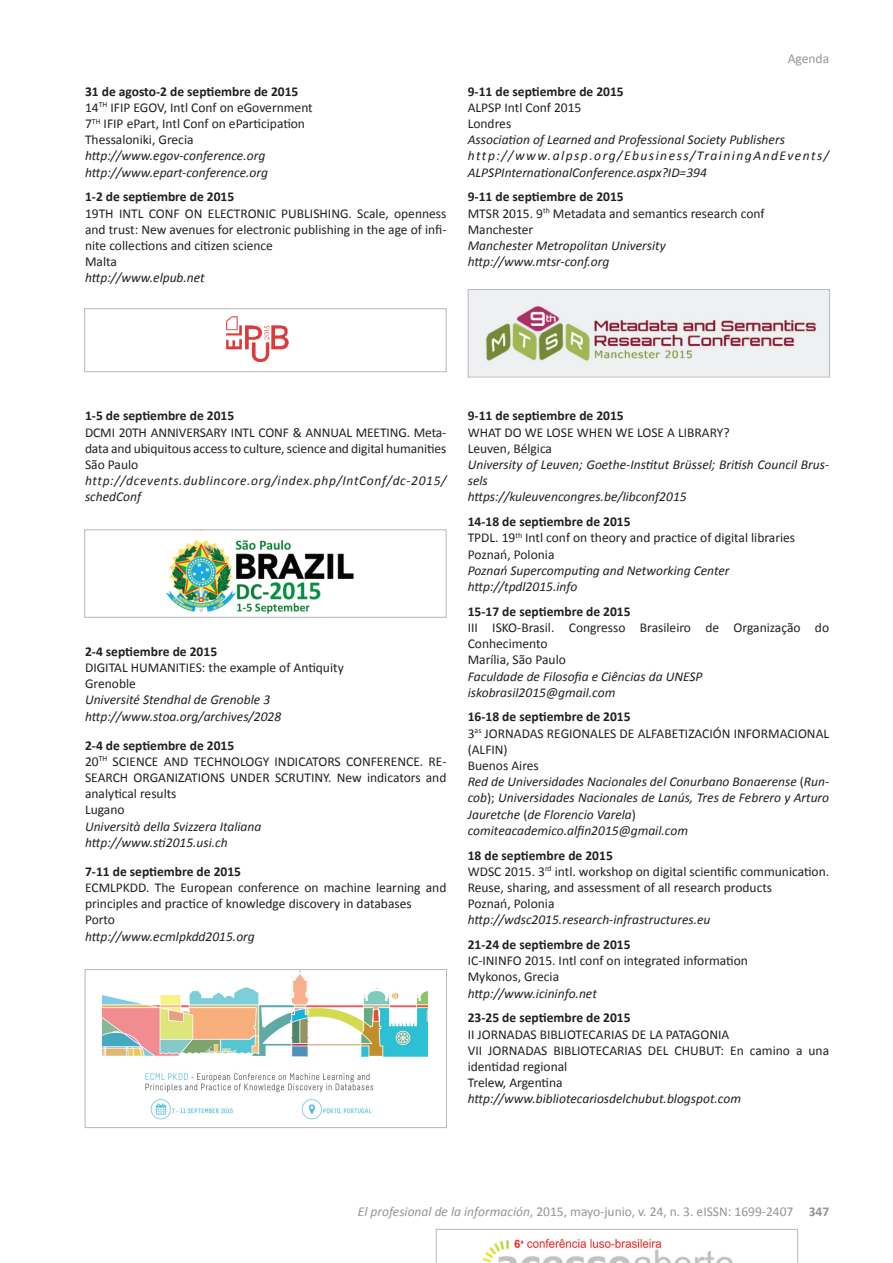
<style>
.page{position:relative;width:893px;height:1263px;background:#fff}
.page>*{position:absolute;margin:0;border:0;box-sizing:border-box;transform-origin:0 0}
.t1{font:13.5px/16.2px "Calibri";color:#231f20}
.t2{font:italic 13.5px/16.2px "Calibri";color:#231f20}
.t3{font:700 13.5px "Calibri";color:#231f20}
.t4{font:13.5px "Calibri";color:#939598}
.t5{font:italic 13.5px/16.2px "Calibri";letter-spacing:.045em;color:#231f20}
.s1{font-weight:700}
.s2{font-weight:700;font-style:normal}
.s3{font-style:normal}
.s4{font-style:italic}
</style>
<div class="page">
<img style="left:166px;top:540px;width:188px;height:74px">
<div style="left:84px;top:529px;width:362px;height:89px;border:1px solid #b5b7bb"></div>
<img style="left:102px;top:971px;width:325px;height:149px">
<div style="left:85px;top:969px;width:362px;height:159px;border:1px solid #b5b7bb"></div>
<svg style="left:436px;top:1229px;width:362px;height:34px"></svg>
<img style="left:226px;top:316px;width:63px;height:47px">
<div style="left:84px;top:308px;width:362px;height:64px;border:1px solid #b5b7bb"></div>
<img style="left:470px;top:291px;width:358px;height:84px">
<div style="left:468px;top:289px;width:362px;height:88px;border:1px solid #b5b7bb"></div>
<p class="t1" style="left:85px;top:83px;width:229px"><span class="s1">31 de agosto-2 de septiembre de 2015<br></span>14<sup>TH</sup> IFIP EGOV, Intl Conf on eGovernment 7<sup>TH</sup> IFIP ePart, Intl Conf on eParticipation Thessaloniki, Grecia</p>
<p class="t2" style="left:85px;top:147px;width:184px">http://www.egov-conference.org http://www.epart-conference.org</p>
<p class="t3" style="left:85px;top:188px;width:151px">1-2 de septiembre de 2015</p>
<p class="t1" style="left:85px;top:205px;width:363px">19TH INTL CONF ON ELECTRONIC PUBLISHING. Scale, openness and trust: New avenues for electronic publishing in the age of infi&shy;nite collections and citizen science<br>Malta</p>
<p class="t2" style="left:85px;top:269px;width:121px">http://www.elpub.net</p>
<p class="t4" style="left:788px;top:50px;width:43px">Agenda</p>
<p class="t3" style="left:468px;top:83px;width:158px">9-11 de septiembre de 2015</p>
<p class="t1" style="left:468px;top:99px;width:115px">ALPSP Intl Conf 2015<br>Londres</p>
<p class="t2" style="left:468px;top:131px;width:363px">Association of Learned and Professional Society Publishers http://www.alpsp.org/Ebusiness/TrainingAndEvents/<br>ALPSPInternationalConference.aspx?ID=394</p>
<p class="t1" style="left:468px;top:189px;width:298px"><span class="s1">9-11 de septiembre de 2015<br></span>MTSR 2015. 9<sup>th</sup> Metadata and semantics research conf<br>Manchester</p>
<p class="t2" style="left:468px;top:237px;width:200px">Manchester Metropolitan University http://www.mtsr-conf.org</p>
<p class="t3" style="left:85px;top:407px;width:151px">1-5 de septiembre de 2015</p>
<p class="t1" style="left:85px;top:424px;width:363px;text-align:justify">DCMI 20TH ANNIVERSARY INTL CONF &amp; ANNUAL MEETING. Meta&shy;data and ubiquitous access to culture, science and digital humanities São Paulo</p>
<p class="t5" style="left:85px;top:472px;width:363px">http://dcevents.dublincore.org/index.php/IntConf/dc-2015/ schedConf</p>
<p class="t3" style="left:85px;top:643px;width:134px">2-4 septiembre de 2015</p>
<p class="t1" style="left:85px;top:659px;width:260px">DIGITAL HUMANITIES: the example of Antiquity<br>Grenoble</p>
<p class="t2" style="left:85px;top:691px;width:198px">Université Stendhal de Grenoble 3 http://www.stoa.org/archives/2028</p>
<p class="t1" style="left:85px;top:737px;width:363px"><span class="s1">2-4 de septiembre de 2015<br></span>20<sup>TH</sup> SCIENCE AND TECHNOLOGY INDICATORS CONFERENCE. RE-SEARCH ORGANIZATIONS UNDER SCRUTINY. New indicators and analytical results<br>Lugano</p>
<p class="t2" style="left:85px;top:817px;width:178px">Università della Svizzera Italiana http://www.sti2015.usi.ch</p>
<p class="t3" style="left:85px;top:863px;width:158px">7-11 de septiembre de 2015</p>
<p class="t1" style="left:85px;top:879px;width:363px">ECMLPKDD. The European conference on machine learning and principles and practice of knowledge discovery in databases<br>Porto</p>
<p class="t2" style="left:85px;top:927px;width:171px">http://www.ecmlpkdd2015.org</p>
<p class="t3" style="left:468px;top:407px;width:158px">9-11 de septiembre de 2015</p>
<p class="t1" style="left:468px;top:424px;width:263px">WHAT DO WE LOSE WHEN WE LOSE A LIBRARY?<br>Leuven, Bélgica</p>
<p class="t2" style="left:468px;top:456px;width:363px">University of Leuven; Goethe-Institut Brüssel; British Council Brus&shy;sels<br>https://kuleuvencongres.be/libconf2015</p>
<p class="t1" style="left:468px;top:514px;width:329px"><span class="s1">14-18 de septiembre de 2015<br></span>TPDL. 19<sup>th</sup> Intl conf on theory and practice of digital libraries<br>Poznań, Polonia</p>
<p class="t2" style="left:468px;top:562px;width:263px">Poznań Supercomputing and Networking Center http://tpdl2015.info</p>
<p class="t3" style="left:468px;top:603px;width:164px">15-17 de septiembre de 2015</p>
<p class="t1" style="left:468px;top:619px;width:363px">III ISKO-Brasil. Congresso Brasileiro de Organização do<br>Conhecimento<br>Marília, São Paulo</p>
<p class="t2" style="left:468px;top:667px;width:236px">Faculdade de Filosofia e Ciências da UNESP iskobrasil2015@gmail.com</p>
<p class="t2" style="left:468px;top:708px;width:363px"><span class="s2">16-18 de septiembre de 2015<br></span><span class="s3">3</span><sup>as</sup> <span class="s3">JORNADAS REGIONALES DE ALFABETIZACIÓN INFORMACIONAL (ALFIN)<br>Buenos Aires<br></span>Red de Universidades Nacionales del Conurbano Bonaerense <span class="s3">(</span>Run&shy;cob<span class="s3">);</span> Universidades Nacionales de Lanús, Tres de Febrero y Arturo Jauretche <span class="s3">(</span>de Florencio Varela<span class="s3">) </span>comiteacademico.alfin2015@gmail.com</p>
<p class="t1" style="left:468px;top:847px;width:363px"><span class="s1">18 de septiembre de 2015<br></span>WDSC 2015. 3<sup>rd</sup> intl. workshop on digital scientific communication.<br>Reuse, sharing, and assessment of all research products<br>Poznań, Polonia</p>
<p class="t2" style="left:468px;top:911px;width:244px">http://wdsc2015.research-infrastructures.eu</p>
<p class="t3" style="left:468px;top:936px;width:164px">21-24 de septiembre de 2015</p>
<p class="t1" style="left:468px;top:953px;width:282px">IC-ININFO 2015. Intl conf on integrated information<br>Mykonos, Grecia</p>
<p class="t2" style="left:468px;top:984px;width:131px">http://www.icininfo.net</p>
<p class="t3" style="left:468px;top:1009px;width:164px">23-25 de septiembre de 2015</p>
<p class="t1" style="left:468px;top:1026px;width:363px">II JORNADAS BIBLIOTECARIAS DE LA PATAGONIA<br>VII JORNADAS BIBLIOTECARIAS DEL CHUBUT: En camino a una identidad regional<br>Trelew, Argentina</p>
<p class="t2" style="left:468px;top:1090px;width:275px">http://www.bibliotecariosdelchubut.blogspot.com</p>
<p class="t4" style="left:358px;top:1203px;width:473px"><span class="s4">El profesional de la información</span>, 2015, mayo-junio, v. 24, n. 3. eISSN: 1699-2407 <span class="s1">347</span></p>
</div>
